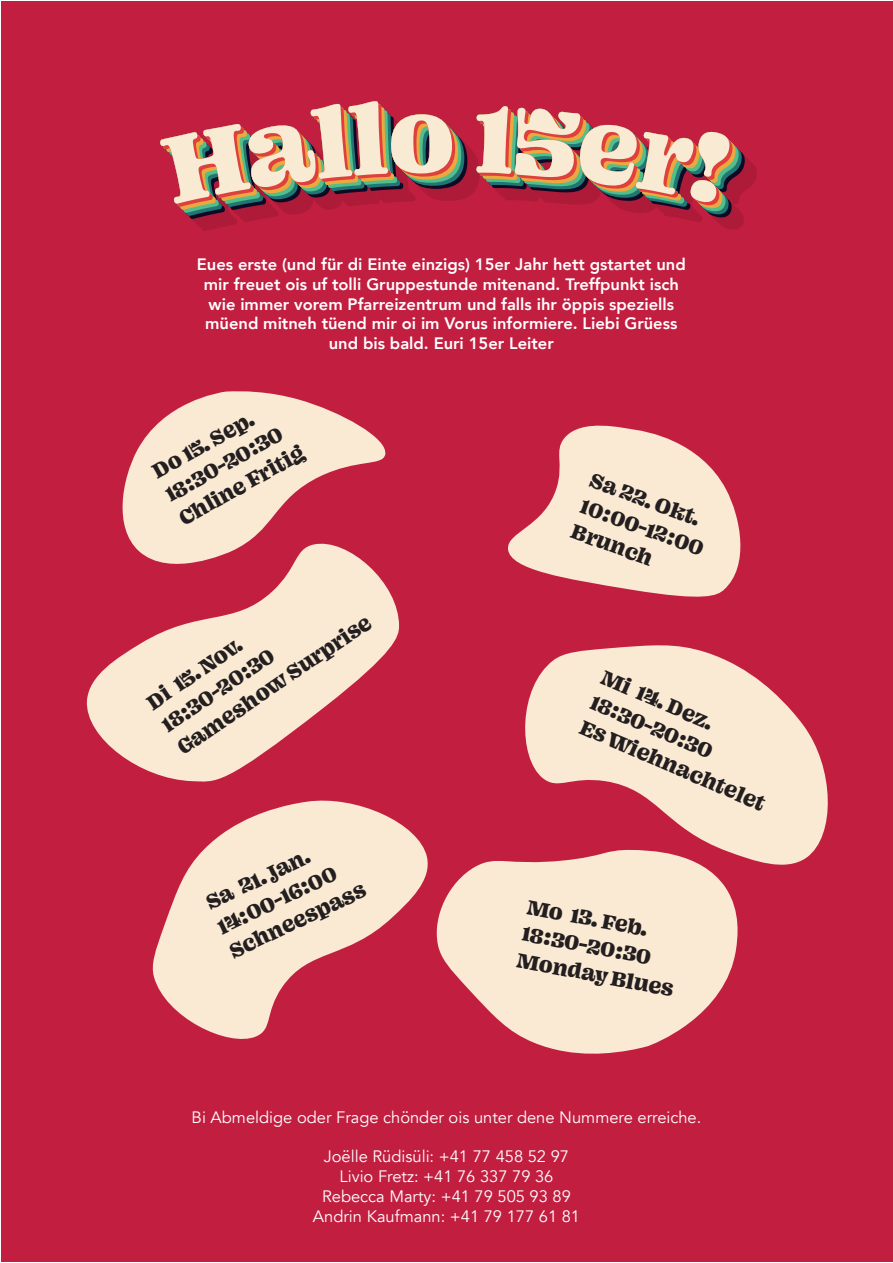
<style>
.page{position:relative;width:893px;height:1263px;background:#fff}
.page>*{position:absolute;margin:0;border:0;box-sizing:border-box;transform-origin:0 0}
.t1{font:22.5px/27px "Ohno Blazeface 12 Point";color:#231f20}
.t2{font:800 16.5px/19.8px "Avenir";color:#fff;text-align:center}
.t3{font:16.5px/19.8px "Avenir";color:#fff;text-align:center}
</style>
<div class="page">
<div style="left:1px;top:1px;width:892px;height:1261px;background:#c21e40"></div>
<svg style="left:160px;top:101px;width:597px;height:130px"></svg>
<svg style="left:122px;top:391px;width:264px;height:146px;fill:#fae9d3"></svg>
<svg style="left:508px;top:425px;width:233px;height:172px"></svg>
<svg style="left:86px;top:537px;width:313px;height:245px;fill:#fae9d3"></svg>
<svg style="left:525px;top:645px;width:303px;height:220px;fill:#fae9d3"></svg>
<svg style="left:152px;top:800px;width:276px;height:239px;fill:#fae9d3"></svg>
<svg style="left:436px;top:849px;width:305px;height:205px;fill:#fae9d3"></svg>
<p class="t2" style="left:197px;top:254px;width:490px">Eues erste (und für di Einte einzigs) 15er Jahr hett gstartet und mir freuet ois uf tolli Gruppestunde mitenand. Treffpunkt isch wie immer vorem Pfarreizentrum und falls ihr öppis speziells müend mitneh tüend mir oi im Vorus informiere. Liebi Grüess und bis bald. Euri 15er Leiter</p>
<h1 class="t1" style="left:147px;top:460px;width:142px;rotate:-29deg">Do 15. Sep.<br>18:30-20:30<br>Chline Fritig</h1>
<h1 class="t1" style="left:141px;top:692px;width:231px;rotate:-34deg">Di 15. Nov.<br>18:30-20:30<br>Gameshow Surprise</h1>
<h1 class="t1" style="left:201px;top:891px;width:150px;rotate:-26deg">Sa 21. Jan.<br>14:00-16:00<br>Schneespass</h1>
<h1 class="t1" style="left:596px;top:466px;width:131px;rotate:20deg">Sa 22. Okt.<br>10:00-12:00<br>Brunch</h1>
<h1 class="t1" style="left:608px;top:663px;width:201px;rotate:23deg">Mi 14. Dez.<br>18:30-20:30<br>Es Wiehnachtelet</h1>
<h1 class="t1" style="left:530px;top:892px;width:161px;rotate:11deg">Mo 13. Feb.<br>18:30-20:30<br>Monday Blues</h1>
<p class="t3" style="left:192px;top:1107px;width:511px">Bi Abmeldige oder Frage chönder ois unter dene Nummere erreiche.</p>
<p class="t3" style="left:313px;top:1147px;width:269px">Joëlle Rüdisüli: +41 77 458 52 97<br>Livio Fretz: +41 76 337 79 36<br>Rebecca Marty: +41 79 505 93 89<br>Andrin Kaufmann: +41 79 177 61 81</p>
</div>
